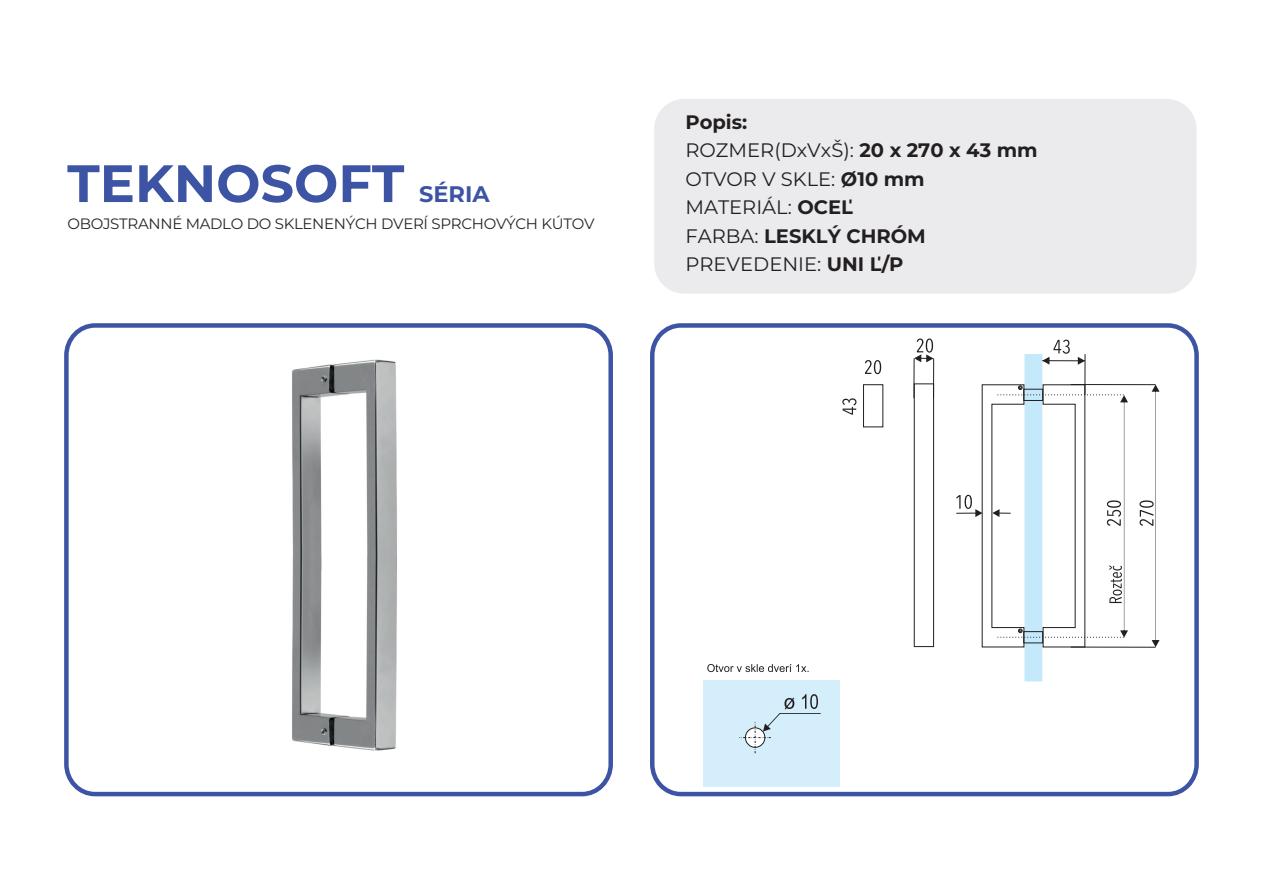
<style>
.page{position:relative;width:1263px;height:893px;background:#fff}
.page>*{position:absolute;margin:0;border:0;box-sizing:border-box;transform-origin:0 0}
.t1{font:700 52.5px "Montserrat";color:#3d54a4}
.t2{font:700 22.5px "Montserrat";color:#3d54a4}
.t3{font:19.5px/28.5px "Montserrat";color:#231f20}
.t4{font:15px "Montserrat";letter-spacing:-.02em;color:#262727}
.s1{font-weight:700}
</style>
<div class="page">
<div style="left:654px;top:99px;width:542px;height:195px;background:#ebebed;border-radius:30px"></div>
<svg style="left:650px;top:323px;width:549px;height:473px"></svg>
<div style="left:64px;top:323px;width:549px;height:473px;border:4px solid #3d54a4;border-radius:29px"></div>
<div style="left:703px;top:680px;width:136px;height:107px;background:#d4effb"></div>
<svg style="left:739px;top:694px;width:82px;height:59px"></svg>
<svg style="left:707px;top:664px;width:101px;height:8px"></svg>
<div style="left:914px;top:383px;width:20px;height:264px;border:1px solid #231f20"></div>
<div style="left:863px;top:384px;width:20px;height:43px;border:1px solid #231f20"></div>
<svg style="left:914px;top:338px;width:20px;height:61px"></svg>
<svg style="left:865px;top:360px;width:16px;height:14px"></svg>
<svg style="left:842px;top:398px;width:14px;height:17px"></svg>
<svg style="left:956px;top:340px;width:203px;height:341px"></svg>
<img style="left:292px;top:359px;width:105px;height:392px">
<h1 class="t1" style="left:67px;top:148px;width:339px">TEKNOSOFT</h1>
<p class="t2" style="left:419px;top:179px;width:72px">SÉRIA</p>
<p class="t4" style="left:68px;top:214px;width:528px">OBOJSTRANNÉ MADLO DO SKLENENÝCH DVERÍ SPRCHOVÝCH KÚTOV</p>
<p class="t3" style="left:685px;top:107px;width:354px"><span class="s1">Popis:<br></span>ROZMER(DxVxŠ): <span class="s1">20 x 270 x 43 mm<br></span>OTVOR V SKLE: <span class="s1">Ø10 mm<br></span>MATERIÁL: <span class="s1">OCEĽ<br></span>FARBA: <span class="s1">LESKLÝ CHRÓM<br></span>PREVEDENIE: <span class="s1">UNI Ľ/P</span></p>
</div>
